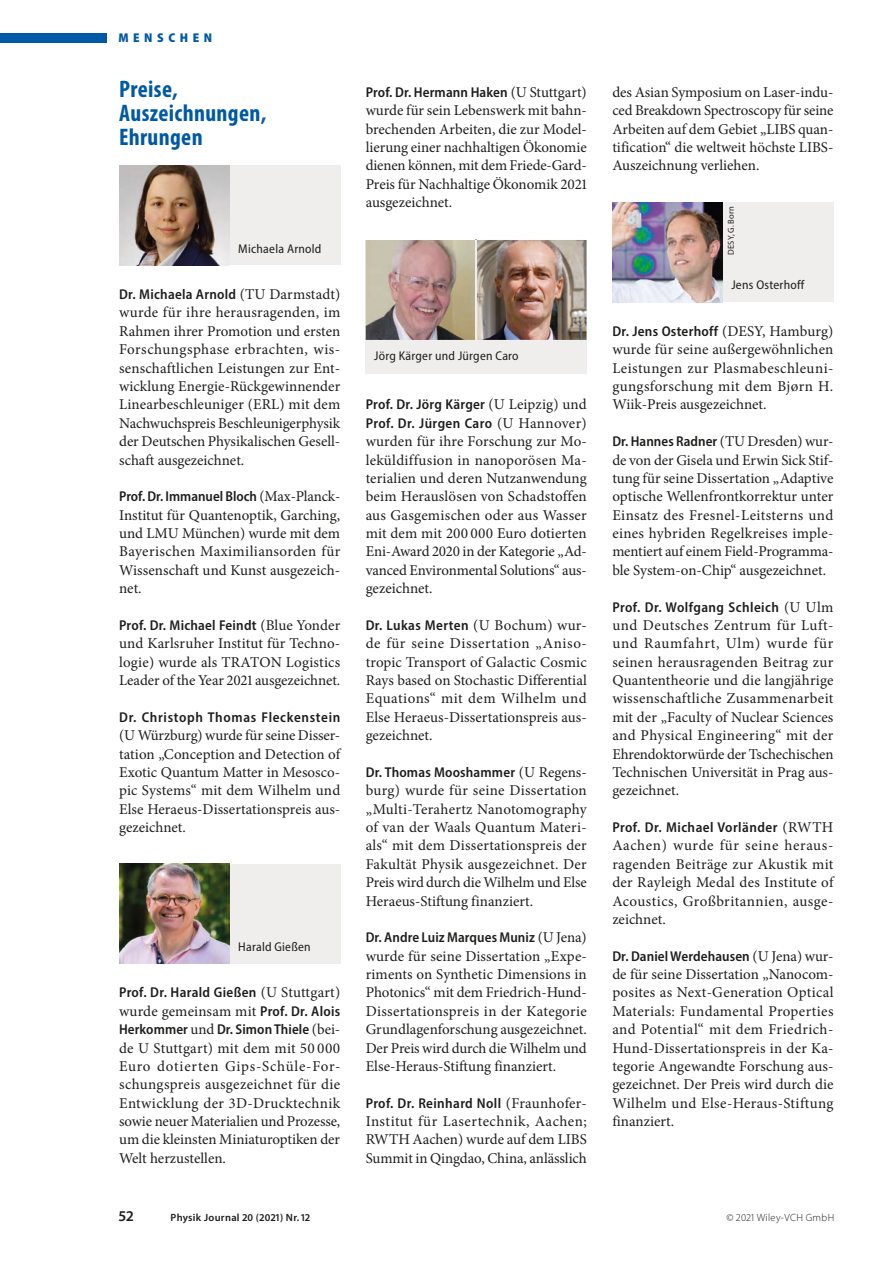
<style>
.page{position:relative;width:893px;height:1263px;background:#fff}
.page>*{position:absolute;margin:0;border:0;box-sizing:border-box;transform-origin:0 0}
.t1{font:700 condensed 24px/24px "Myriad Pro";letter-spacing:.015em;color:#0059a4}
.t2{font:15px/18.3px "Minion Pro";color:#1d1d1b;text-align:justify}
.t3{font:600 15px "Myriad Pro";color:#1d1d1b}
.t4{font:600 semi-condensed 14.25px/18.3px "Myriad Pro";letter-spacing:.02em;color:#1d1d1b}
.t5{font:600 semi-condensed 14.25px "Myriad Pro";color:#1d1d1b}
.t6{font:600 semi-condensed 14.25px "Myriad Pro";letter-spacing:.045em;color:#1d1d1b}
.t7{font:semi-condensed 12.75px "Myriad Pro";letter-spacing:.02em;color:#1d1d1b}
.t8{font:900 semi-condensed 12.75px "Myriad Pro";letter-spacing:.36em;color:#0059a4}
.t9{font:600 10.5px "Myriad Pro";letter-spacing:.03em;color:#1d1d1b}
.t10{font:300 10.5px "Myriad Pro";letter-spacing:.03em;color:#1d1d1b}
.t11{font:8.55px "Myriad Pro";letter-spacing:.01em;color:#1d1d1b}
.s1{font-family:"Minion Pro";font-weight:400;font-stretch:normal;font-size:15px}
.s2{font-family:"Myriad Pro";font-weight:600;font-stretch:semi-condensed;font-size:14.25px}
</style>
<div class="page">
<div style="left:0;top:33px;width:106px;height:9px;background:#0059a4"></div>
<div style="left:612px;top:202px;width:221px;height:100px;background:#efeeec"></div>
<img style="left:612px;top:202px;width:111px;height:100px">
<div style="left:366px;top:240px;width:221px;height:133px;background:#efeeec"></div>
<img style="left:366px;top:240px;width:220px;height:100px">
<img style="left:476px;top:240px;width:1px;height:100px">
<hr style="left:475px;top:240px;width:1px;height:100px;background:#efeeec">
<div style="left:119px;top:165px;width:221px;height:100px;background:#efeeec"></div>
<img style="left:120px;top:265px;width:110px;height:1px">
<img style="left:120px;top:165px;width:110px;height:100px">
<div style="left:119px;top:864px;width:221px;height:100px;background:#efeeec"></div>
<img style="left:119px;top:864px;width:111px;height:100px">
<p class="t8" style="left:118px;top:30px;width:95px">MENSCHEN</p>
<h1 class="t1" style="left:119px;top:77px;width:149px">Preise,<br>Auszeichnungen,<br>Ehrungen</h1>
<p class="t7" style="left:238px;top:240px;width:85px">Michaela Arnold</p>
<p class="t4" style="left:119px;top:285px;width:223px">Dr. Michaela Arnold <span class="s1">(TU Darmstadt)</span></p>
<p class="t2" style="left:119px;top:304px;width:223px">wurde für ihre herausragenden, im Rahmen ihrer Promotion und ersten Forschungsphase erbrachten, wis&shy;senschaftlichen Leistungen zur Ent&shy;wicklung Energie-Rückgewinnender Linearbeschleuniger (ERL) mit dem Nachwuchspreis Beschleunigerphysik der Deutschen Physikalischen Gesell&shy;schaft ausgezeichnet.</p>
<p class="t5" style="left:119px;top:487px;width:223px">Prof. Dr. Immanuel Bloch <span class="s1">(Max-Planck-</span></p>
<p class="t2" style="left:119px;top:506px;width:223px">Institut für Quantenoptik, Garching, und LMU München) wurde mit dem Bayerischen Maximiliansorden für Wissenschaft und Kunst ausgezeich&shy;net.</p>
<p class="t4" style="left:119px;top:616px;width:223px">Prof. Dr. Michael Feindt <span class="s1">(Blue Yonder</span></p>
<p class="t2" style="left:119px;top:634px;width:223px">und Karlsruher Institut für Techno&shy;logie) wurde als TRATON Logistics Leader of the Year 2021 ausgezeichnet.</p>
<p class="t6" style="left:119px;top:708px;width:223px">Dr. Christoph Thomas Fleckenstein</p>
<p class="t2" style="left:119px;top:726px;width:223px">(U Würzburg) wurde für seine Disser&shy;tation „Conception and Detection of Exotic Quantum Matter in Mesosco&shy;pic Systems“ mit dem Wilhelm und Else Heraeus-Dissertationspreis aus&shy;gezeichnet.</p>
<p class="t7" style="left:238px;top:939px;width:74px">Harald Gießen</p>
<p class="t4" style="left:119px;top:983px;width:223px">Prof. Dr. Harald Gießen <span class="s1">(U Stuttgart)</span></p>
<p class="t2" style="left:119px;top:1002px;width:223px">wurde gemeinsam mit <span class="s2">Prof. Dr. Alois</span></p>
<p class="t4" style="left:119px;top:1020px;width:223px">Herkommer <span class="s1">und</span> Dr. Simon Thiele <span class="s1">(bei-</span></p>
<p class="t2" style="left:119px;top:1039px;width:223px">de U Stuttgart) mit dem mit 50 000<br>Euro dotierten Gips-Schüle-For&shy;schungspreis ausgezeichnet für die Entwicklung der 3D-Drucktechnik sowie neuer Materialien und Prozesse, um die kleinsten Miniaturoptiken der Welt herzustellen.</p>
<p class="t4" style="left:366px;top:83px;width:223px">Prof. Dr. Hermann Haken <span class="s1">(U Stuttgart)</span></p>
<p class="t2" style="left:366px;top:101px;width:223px">wurde für sein Lebenswerk mit bahn&shy;brechenden Arbeiten, die zur Model&shy;lierung einer nachhaltigen Ökonomie dienen können, mit dem Friede-Gard-Preis für Nachhaltige Ökonomik 2021 ausgezeichnet.</p>
<p class="t7" style="left:374px;top:348px;width:146px">Jörg Kärger und Jürgen Caro</p>
<p class="t4" style="left:366px;top:395px;width:223px">Prof. Dr. Jörg Kärger <span class="s1">(U Leipzig) und<br></span>Prof. Dr. Jürgen Caro <span class="s1">(U Hannover)</span></p>
<p class="t2" style="left:366px;top:432px;width:223px">wurden für ihre Forschung zur Mo&shy;leküldiffusion in nanoporösen Ma&shy;terialien und deren Nutzanwendung beim Herauslösen von Schadstoffen aus Gasge mischen oder aus Wasser mit dem mit 200 000 Euro dotierten Eni-Award 2020 in der Kategorie „Ad&shy;vanced Environ mental Solutions“ aus&shy;gezeichnet.</p>
<p class="t4" style="left:366px;top:616px;width:223px">Dr. Lukas Merten <span class="s1">(U Bochum) wur-</span></p>
<p class="t2" style="left:366px;top:634px;width:223px">de für seine Dissertation „Aniso&shy;tropic Transport of Galactic Cosmic Rays based on Stochastic Differen tial Equations“ mit dem Wilhelm und Else Heraeus-Dissertationspreis aus&shy;gezeichnet.</p>
<p class="t4" style="left:366px;top:763px;width:223px">Dr. Thomas Mooshammer <span class="s1">(U Regens-</span></p>
<p class="t2" style="left:366px;top:781px;width:223px">burg) wurde für seine Dissertation „Multi-Terahertz Nanotomography of van der Waals Quantum Materi&shy;als“ mit dem Dissertationspreis der Fakultät Physik ausgezeichnet. Der Preis wird durch die Wilhelm und Else Heraeus-Stiftung finanziert.</p>
<p class="t4" style="left:366px;top:928px;width:223px">Dr. Andre Luiz Marques Muniz <span class="s1">(U Jena)</span></p>
<p class="t2" style="left:366px;top:947px;width:223px">wurde für seine Dissertation „Expe&shy;riments on Synthetic Dimensions in Photonics“ mit dem Friedrich-Hund-Dissertationspreis in der Kategorie Grundlagenforschung ausgezeichnet.<br>Der Preis wird durch die Wilhelm und Else-Heraus-Stiftung finanziert.</p>
<p class="t4" style="left:366px;top:1093px;width:223px">Prof. Dr. Reinhard Noll <span class="s1">(Fraunhofer-</span></p>
<p class="t2" style="left:366px;top:1112px;width:223px">Institut für Lasertechnik, Aachen; RWTH Aachen) wurde auf dem LIBS Summit in Qingdao, China, anlässlich</p>
<p class="t2" style="left:612px;top:83px;width:223px">des Asian Symposium on Laser-indu&shy;ced Breakdown Spectroscopy für seine Arbeiten auf dem Gebiet „LIBS quan&shy;tification“ die weltweit höchste LIBS-Auszeichnung verliehen.</p>
<p class="t11" style="left:726px;top:255px;width:50px;rotate:-90deg">DESY, G. Born</p>
<p class="t7" style="left:731px;top:277px;width:74px">Jens Osterhoff</p>
<p class="t4" style="left:612px;top:322px;width:223px">Dr. Jens Osterhoff <span class="s1">(DESY, Hamburg)</span></p>
<p class="t2" style="left:612px;top:340px;width:223px">wurde für seine außergewöhnlichen Leistungen zur Plasmabeschleuni&shy;gungsforschung mit dem Bjørn H.<br>Wiik-Preis ausgezeichnet.</p>
<p class="t4" style="left:612px;top:432px;width:223px">Dr. Hannes Radner <span class="s1">(TU Dresden) wur-</span></p>
<p class="t2" style="left:612px;top:451px;width:223px">de von der Gisela und Erwin Sick Stif&shy;tung für seine Dissertation „Adaptive optische Wellenfrontkorrektur unter Einsatz des Fresnel-Leitsterns und eines hybriden Regelkreises imple&shy;mentiert auf einem Field-Programma&shy;ble System-on-Chip“ ausgezeichnet.</p>
<p class="t4" style="left:612px;top:597px;width:223px">Prof. Dr. Wolfgang Schleich <span class="s1">(U Ulm</span></p>
<p class="t2" style="left:612px;top:616px;width:223px">und Deutsches Zentrum für Luft&shy;und Raumfahrt, Ulm) wurde für seinen herausragenden Beitrag zur Quantentheorie und die langjährige wissenschaftliche Zusammenarbeit mit der „Faculty of Nuclear Sciences and Physical Engineering“ mit der Ehren doktorwürde der Tschechischen Technischen Universität in Prag aus&shy;gezeichnet.</p>
<p class="t4" style="left:612px;top:818px;width:223px">Prof. Dr. Michael Vorländer <span class="s1">(RWTH</span></p>
<p class="t2" style="left:612px;top:836px;width:223px">Aachen) wurde für seine heraus&shy;ragenden Beiträge zur Akustik mit der Rayleigh Medal des Institute of Acoustics, Großbritannien, ausge&shy;zeichnet.</p>
<p class="t4" style="left:612px;top:946px;width:223px">Dr. Daniel Werdehausen <span class="s1">(U Jena) wur-</span></p>
<p class="t2" style="left:612px;top:965px;width:223px">de für seine Dissertation „Nanocom&shy;posites as Next-Generation Optical Materials: Fundamental Properties and Potential“ mit dem Friedrich-Hund-Dissertationspreis in der Ka&shy;tegorie Angewandte Forschung aus&shy;gezeichnet. Der Preis wird durch die Wilhelm und Else-Heraus-Stiftung finanziert.</p>
<p class="t3" style="left:119px;top:1206px;width:16px">52</p>
<p class="t9" style="left:171px;top:1211px;width:141px">Physik Journal 20 (2021) Nr. 12</p>
<p class="t10" style="left:726px;top:1211px;width:109px">© 2021 Wiley-VCH GmbH</p>
</div>
